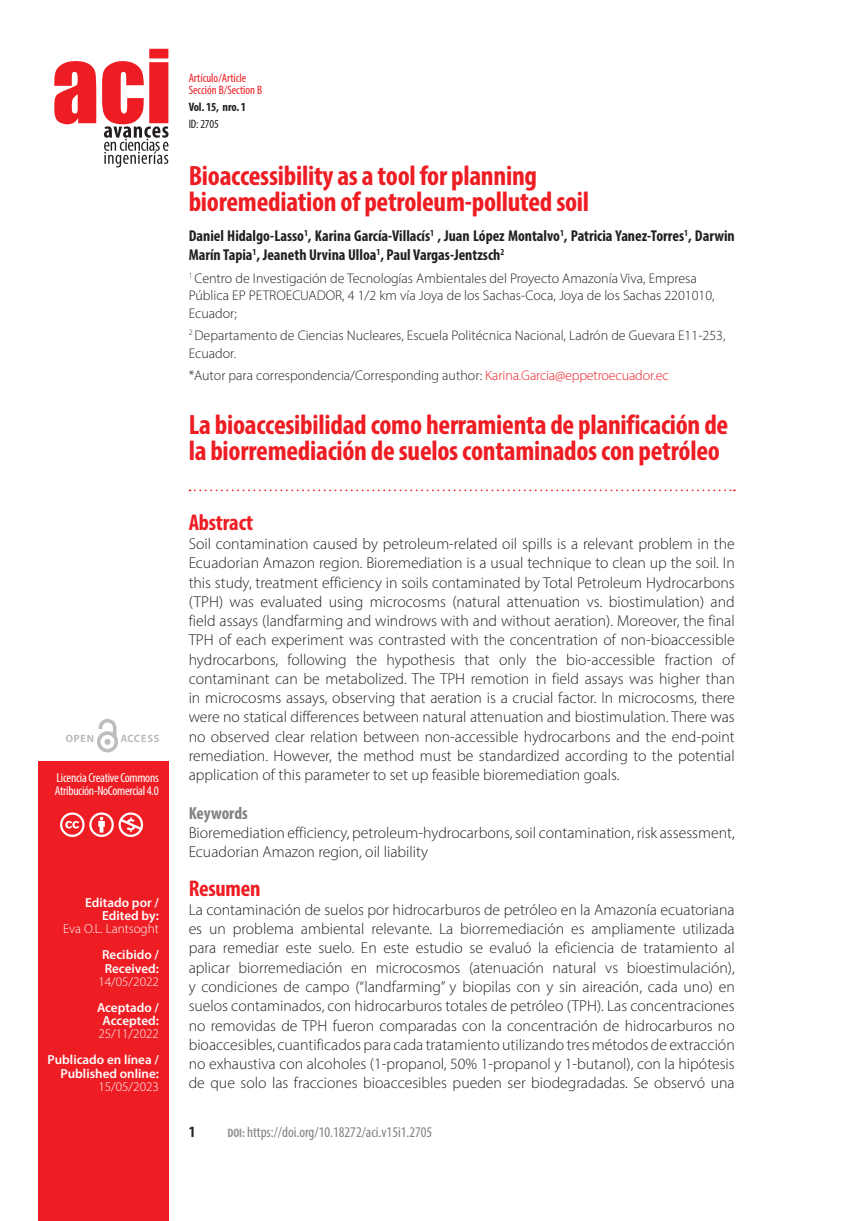
<style>
.page{position:relative;width:849px;height:1221px;background:#fff}
.page>*{position:absolute;margin:0;border:0;box-sizing:border-box;transform-origin:0 0}
.P_tema{font:700 condensed 28px/26.2px "Myriad Pro";letter-spacing:-.01em;color:#ee1d23}
.P_abstract{font:700 condensed 22.75px "Myriad Pro";letter-spacing:-.01em;color:#ee1d23}
.texto{font:700 condensed 17.5px "Myriad Pro";letter-spacing:-.005em;color:#808285}
.texto_inglés{font:300 15.75px/19.2px "Myriad Pro";color:#231f20;text-align:justify}
.texto-2{font:300 15.75px/19.2px "Myriad Pro";color:#231f20}
.P_autores_portadilla{font:700 condensed 15.75px/19.2px "Myriad Pro";color:#231f20}
.t1{font:condensed 14.88px "Myriad Pro";color:#808285}
.P_afiliaciones{font:300 14px/17.5px "Myriad Pro";color:#231f20}
.t2{font:600 13.12px/13.1px "Myriad Pro";color:#fff;text-align:right}
.t3{font:condensed 13.12px/13.1px "Myriad Pro";letter-spacing:-.02em;color:#fff}
.t4{font:300 13.12px/13.1px "Myriad Pro";color:#fff;text-align:center}
.t5{font:condensed 12.25px "Myriad Pro";color:#ee1d23}
.texto-3{font:700 condensed 12.25px "Myriad Pro";letter-spacing:-.01em;color:#231f20}
.texto-4{font:condensed 12.25px "Myriad Pro";letter-spacing:-.01em;color:#231f20}
.s1{font-weight:600}
.s2{font-weight:300}
.s3{color:#ee1d23}
.s4{font-weight:700;font-size:12.25px;color:#939598}
</style>
<div class="page">
<div style="left:38px;top:761px;width:130px;height:459px;background:#ee1d23"></div>
<svg style="left:66px;top:719px;width:93px;height:33px"></svg>
<svg style="left:189px;top:489px;width:545px;height:2px"></svg>
<svg style="left:54px;top:61px;width:42px;height:63px;background:#f1464b"></svg>
<svg style="left:102px;top:49px;width:66px;height:118px"></svg>
<svg style="left:60px;top:812px;width:83px;height:25px"></svg>
<p class="t3" style="left:55px;top:770px;width:105px">Licencia Creative Commons<br>Atribución-NoComercial 4.0</p>
<p class="t2" style="left:85px;top:895px;width:75px">Editado por /<br>Edited by:</p>
<p class="t4" style="left:63px;top:922px;width:97px">Eva O.L. Lantsoght</p>
<p class="t2" style="left:102px;top:948px;width:58px">Recibido /</p>
<p class="t4" style="left:98px;top:961px;width:62px"><span class="s1">Received:<br></span>14/05/2022</p>
<p class="t2" style="left:97px;top:1000px;width:63px;text-align:center">Aceptado /<br>Accepted:<br><span class="s2">25/11/2022</span></p>
<p class="t2" style="left:48px;top:1053px;width:113px">Publicado en línea /<br>Published online:</p>
<p class="t4" style="left:98px;top:1079px;width:62px">15/05/2023</p>
<p class="t5" style="left:189px;top:70px;width:59px">Artículo/Article</p>
<p class="t5" style="left:189px;top:83px;width:75px">Sección B/Section B</p>
<p class="texto-3" style="left:189px;top:99px;width:59px">Vol. 15, nro. 1</p>
<p class="texto-4" style="left:189px;top:117px;width:32px">ID: 2705</p>
<p class="P_tema" style="left:189px;top:162px;width:402px">Bioaccessibility as a tool for planning bioremediation of petroleum-polluted soil</p>
<p class="P_autores_portadilla" style="left:189px;top:226px;width:547px">Daniel Hidalgo-Lasso<sup>1</sup>, Karina García-Villacís<sup>1</sup> , Juan López Montalvo<sup>1</sup>, Patricia Yanez-Torres<sup>1</sup>, Darwin<br>Marín Tapia<sup>1</sup>, Jeaneth Urvina Ulloa<sup>1</sup>, Paul Vargas-Jentzsch<sup>2</sup></p>
<p class="P_afiliaciones" style="left:189px;top:269px;width:527px"><sup>1</sup> Centro de Investigación de Tecnologías Ambientales del Proyecto Amazonía Viva, Empresa<br>Pública EP PETROECUADOR, 4 1/2 km vía Joya de los Sachas-Coca, Joya de los Sachas 2201010,<br>Ecuador;</p>
<p class="P_afiliaciones" style="left:189px;top:326px;width:538px"><sup>2</sup> Departamento de Ciencias Nucleares, Escuela Politécnica Nacional, Ladrón de Guevara E11-253,<br>Ecuador.</p>
<p class="P_afiliaciones" style="left:189px;top:366px;width:481px">*Autor para correspondencia/Corresponding author: <span class="s3">Karina.Garcia@eppetroecuador.ec</span></p>
<p class="P_tema" style="left:189px;top:410px;width:541px">La bioaccesibilidad como herramienta de planificación de la biorremediación de suelos contaminados con petróleo</p>
<p class="P_abstract" style="left:189px;top:508px;width:66px">Abstract</p>
<p class="texto_inglés" style="left:189px;top:534px;width:547px">Soil contamination caused by petroleum-related oil spills is a relevant problem in the Ecuadorian Amazon region. Bioremediation is a usual technique to clean up the soil. In this study, treatment efficiency in soils contaminated by Total Petroleum Hydrocarbons (TPH) was evaluated using microcosms (natural attenuation vs. biostimulation) and field assays (landfarming and windrows with and without aeration). Moreover, the final TPH of each experiment was contrasted with the concentration of non-bioaccessible hydrocarbons, following the hypothesis that only the bio-accessible fraction of contaminant can be metabolized. The TPH remotion in field assays was higher than in microcosms assays, observing that aeration is a crucial factor. In microcosms, there were no statical differences between natural attenuation and biostimulation. There was no observed clear relation between non-accessible hydrocarbons and the end-point remediation. However, the method must be standardized according to the potential application of this parameter to set up feasible bioremediation goals.</p>
<p class="texto" style="left:189px;top:801px;width:61px">Keywords</p>
<p class="texto-2" style="left:189px;top:822px;width:547px">Bioremediation efficiency, petroleum-hydrocarbons, soil contamination, risk assessment,<br>Ecuadorian Amazon region, oil liability</p>
<p class="P_abstract" style="left:189px;top:873px;width:73px">Resumen</p>
<p class="texto-2" style="left:189px;top:899px;width:547px;text-align:justify">La contaminación de suelos por hidrocarburos de petróleo en la Amazonía ecuatoriana es un problema ambiental relevante. La biorremediación es ampliamente utilizada para remediar este suelo. En este estudio se evaluó la eficiencia de tratamiento al aplicar biorremediación en microcosmos (atenuación natural vs bioestimulación), y condiciones de campo (“landfarming” y biopilas con y sin aireación, cada uno) en suelos contaminados, con hidrocarburos totales de petróleo (TPH). Las concentraciones no removidas de TPH fueron comparadas con la concentración de hidrocarburos no bioaccesibles, cuantificados para cada tratamiento utilizando tres métodos de extracción no exhaustiva con alcoholes (1-propanol, 50% 1-propanol y 1-butanol), con la hipótesis de que solo las fracciones bioaccesibles pueden ser biodegradadas. Se observó una</p>
<p class="P_autores_portadilla" style="left:189px;top:1122px;width:8px">1</p>
<p class="t1" style="left:227px;top:1122px;width:206px"><span class="s4">DOI:</span> https://doi.org/10.18272/aci.v15i1.2705</p>
</div>
